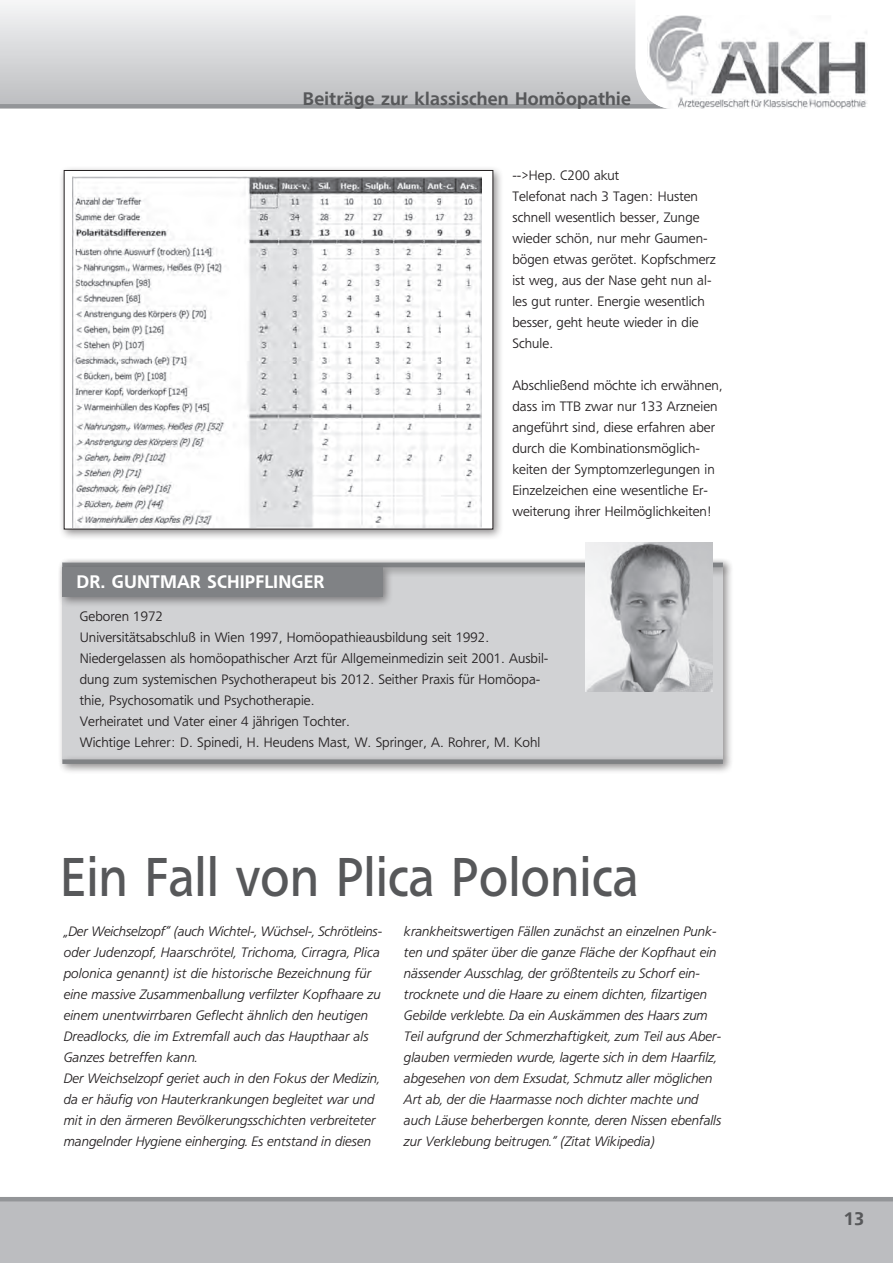
<style>
.page{position:relative;width:893px;height:1263px;background:#fff}
.page>*{position:absolute;margin:0;border:0;box-sizing:border-box;transform-origin:0 0}
.t1{font:54px "Freeborn SB";letter-spacing:.01em;color:#57585a;scale:.9 1}
.t2{font:500 18px "Freeborn SB";letter-spacing:.01em;color:#57585a}
.t3{font:500 18px "Freeborn SB";letter-spacing:.005em;color:#fff}
.t4{font:italic 300 13.5px/21px "Freeborn SB";color:#231f20}
.t5{font:300 13.5px/21px "Freeborn SB";letter-spacing:.005em;color:#231f20}
</style>
<div class="page">
<div style="left:0;top:1199px;width:893px;height:64px;background:#bcbdc0"></div>
<hr style="left:0;top:1197px;width:893px;height:4px;background:#939598">
<div style="left:0;top:0;width:893px;height:106px;background:linear-gradient(to bottom,#f5f6f7,#bcbec0)"></div>
<div style="left:0;top:104px;width:893px;height:5px;background:#939598"></div>
<svg style="left:635px;top:0;width:258px;height:109px"></svg>
<img style="left:647px;top:15px;width:220px;height:94px">
<div style="left:59px;top:165px;width:446px;height:376px;background:#231f20;opacity:.5"></div>
<div style="left:64px;top:170px;width:429px;height:359px;background:#fff"></div>
<img style="left:72px;top:176px;width:410px;height:351px">
<div style="left:62px;top:579px;width:661px;height:175px;background:#d1d2d4"></div>
<div style="left:58px;top:557px;width:676px;height:22px;background:#231f20;opacity:.5"></div>
<hr style="left:62px;top:563px;width:661px;height:4px;background:#808285">
<div style="left:58px;top:754px;width:676px;height:21px;background:#231f20;opacity:.5"></div>
<div style="left:62px;top:759px;width:661px;height:5px;background:#808285"></div>
<div style="left:57px;top:562px;width:337px;height:46px;background:#231f20;opacity:.5"></div>
<div style="left:62px;top:567px;width:321px;height:30px;background:#808285"></div>
<img style="left:585px;top:542px;width:128px;height:149px">
<h2 class="t2" style="left:303px;top:88px;width:330px">Beiträge zur klassischen Homöopathie</h2>
<p class="t5" style="left:512px;top:165px;width:205px">--&gt;Hep. C200 akut<br>Telefonat nach 3 Tagen: Husten schnell wesentlich besser, Zunge wieder schön, nur mehr Gaumen&shy;bögen etwas gerötet. Kopfschmerz ist weg, aus der Nase geht nun al&shy;les gut runter. Energie wesentlich besser, geht heute wieder in die<br>Schule.</p>
<p class="t5" style="left:512px;top:375px;width:212px">Abschließend möchte ich erwähnen, dass im TTB zwar nur 133 Arzneien angeführt sind, diese erfahren aber durch die Kombinationsmöglich&shy;keiten der Symptomzerlegungen in Einzelzeichen eine wesentliche Er&shy;weiterung ihrer Heilmöglichkeiten!</p>
<h2 class="t3" style="left:77px;top:572px;width:249px">DR. GUNTMAR SCHIPFLINGER</h2>
<p class="t5" style="left:80px;top:606px;width:470px">Geboren 1972<br>Universitätsabschluß in Wien 1997, Homöopathieausbildung seit 1992.<br>Niedergelassen als homöopathischer Arzt für Allgemeinmedizin seit 2001. Ausbil&shy;dung zum systemischen Psychotherapeut bis 2012. Seither Praxis für Homöopa&shy;thie, Psychosomatik und Psychotherapie.<br>Verheiratet und Vater einer 4 jährigen Tochter.<br>Wichtige Lehrer: D. Spinedi, H. Heudens Mast, W. Springer, A. Rohrer, M. Kohl</p>
<h1 class="t1" style="left:61px;top:846px;width:643px">Ein Fall von Plica Polonica</h1>
<p class="t4" style="left:64px;top:921px;width:320px">„Der Weichselzopf“ (auch Wichtel-, Wüchsel-, Schrötleins&shy;oder Judenzopf, Haarschrötel, Trichoma, Cirragra, Plica polonica genannt) ist die historische Bezeichnung für eine massive Zusammenballung verfilzter Kopfhaare zu einem unentwirrbaren Geflecht ähnlich den heutigen Dreadlocks, die im Extremfall auch das Haupthaar als Ganzes betreffen kann.<br>Der Weichselzopf geriet auch in den Fokus der Medizin, da er häufig von Hauterkrankungen begleitet war und mit in den ärmeren Bevölkerungsschichten verbreiteter mangelnder Hygiene einherging. Es entstand in diesen</p>
<p class="t4" style="left:404px;top:921px;width:319px">krankheitswertigen Fällen zunächst an einzelnen Punk&shy;ten und später über die ganze Fläche der Kopfhaut ein nässender Ausschlag, der größtenteils zu Schorf ein&shy;trocknete und die Haare zu einem dichten, filzartigen Gebilde verklebte. Da ein Auskämmen des Haars zum Teil aufgrund der Schmerzhaftigkeit, zum Teil aus Aber&shy;glauben vermieden wurde, lagerte sich in dem Haarfilz, abgesehen von dem Exsudat, Schmutz aller möglichen Art ab, der die Haarmasse noch dichter machte und auch Läuse beherbergen konnte, deren Nissen ebenfalls zur Verklebung beitrugen.“ (Zitat Wikipedia)</p>
<h2 class="t2" style="left:845px;top:1208px;width:21px">13</h2>
</div>
